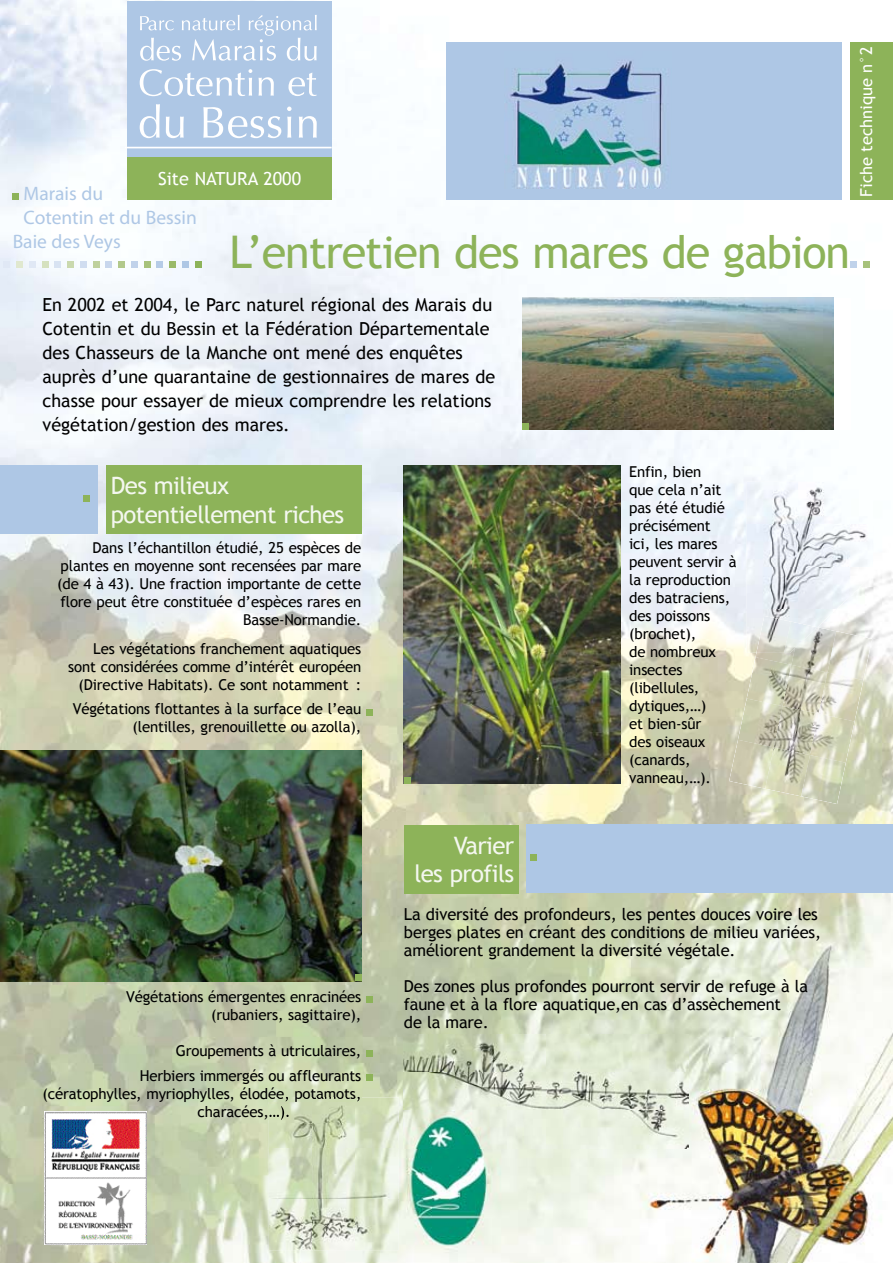
<style>
.page{position:relative;width:893px;height:1263px;background:#fff}
.page>*{position:absolute;margin:0;border:0;box-sizing:border-box;transform-origin:0 0}
.t1{font:45px "Trebuchet MS";letter-spacing:-.025em;color:#8db359}
.t2{font:24px/28.8px "Trebuchet MS";letter-spacing:-.025em;color:#f4f7ef}
.t3{font:19.5px "Myriad Pro";color:#aec7e5}
.t4{font:18px/24px "Trebuchet MS";color:#000}
.t5{font:18px "Trebuchet MS";color:#fff}
.t6{font:16.5px/18px "Trebuchet MS";letter-spacing:-.01em;color:#000}
.t7{font:16.5px "Trebuchet MS";color:#fff}
.t8{font:15px/18px "Trebuchet MS";letter-spacing:-.01em;color:#000;text-align:right}
</style>
<div class="page">
<img style="left:0;top:0;width:893px;height:1263px">
<div style="left:850px;top:43px;width:43px;height:157px;background:#8db359"></div>
<div style="left:446px;top:43px;width:396px;height:157px;background:#aec7e5"></div>
<img style="left:510px;top:61px;width:153px;height:127px">
<div style="left:128px;top:1px;width:204px;height:169px;background:#aec7e5"></div>
<div style="left:128px;top:157px;width:204px;height:43px;background:#8db359"></div>
<div style="left:522px;top:298px;width:328px;height:131px;background:#fff"></div>
<img style="left:522px;top:298px;width:311px;height:131px">
<img style="left:269px;top:1097px;width:130px;height:153px">
<img style="left:269px;top:1097px;width:92px;height:5px">
<img style="left:269px;top:1105px;width:21px;height:15px">
<svg style="left:13px;top:193px;width:6px;height:6px"></svg>
<img style="left:0;top:750px;width:361px;height:231px">
<img style="left:404px;top:1034px;width:285px;height:114px">
<div style="left:106px;top:466px;width:255px;height:68px;background:#8db359"></div>
<div style="left:0;top:466px;width:98px;height:68px;background:#aec7e5"></div>
<div style="left:83px;top:495px;width:6px;height:7px;background:#8db359"></div>
<div style="left:404px;top:825px;width:115px;height:68px;background:#8db359"></div>
<div style="left:526px;top:825px;width:367px;height:68px;background:#aec7e5"></div>
<div style="left:531px;top:854px;width:6px;height:7px;background:#8db359"></div>
<img style="left:747px;top:482px;width:126px;height:171px">
<img style="left:45px;top:1112px;width:101px;height:133px">
<img style="left:404px;top:466px;width:216px;height:317px">
<img style="left:755px;top:627px;width:36px;height:30px">
<img style="left:791px;top:627px;width:45px;height:38px">
<img style="left:827px;top:631px;width:45px;height:49px">
<img style="left:747px;top:657px;width:44px;height:41px">
<img style="left:783px;top:665px;width:44px;height:41px">
<img style="left:819px;top:672px;width:44px;height:49px">
<img style="left:738px;top:698px;width:45px;height:42px">
<img style="left:774px;top:706px;width:45px;height:41px">
<img style="left:810px;top:714px;width:45px;height:49px">
<img style="left:729px;top:740px;width:45px;height:49px">
<img style="left:765px;top:747px;width:45px;height:49px">
<img style="left:801px;top:755px;width:45px;height:49px">
<img style="left:756px;top:616px;width:35px;height:37px">
<img style="left:783px;top:621px;width:34px;height:32px">
<div style="left:366px;top:709px;width:7px;height:6px;background:#8db359"></div>
<div style="left:366px;top:996px;width:7px;height:6px;background:#8db359"></div>
<svg style="left:367px;top:1050px;width:6px;height:6px"></svg>
<div style="left:366px;top:1074px;width:6px;height:7px;background:#8db359"></div>
<div style="left:16px;top:261px;width:7px;height:7px;background:#e0e8cf"></div>
<div style="left:29px;top:261px;width:7px;height:7px;background:#e0e8f5"></div>
<div style="left:42px;top:261px;width:6px;height:7px;background:#d5e1bf"></div>
<div style="left:55px;top:261px;width:6px;height:7px;background:#d8e3f2"></div>
<div style="left:67px;top:261px;width:7px;height:7px;background:#cad9ae"></div>
<div style="left:80px;top:261px;width:7px;height:7px;background:#d0ddf0"></div>
<div style="left:93px;top:261px;width:6px;height:7px;background:#bfd19d"></div>
<div style="left:106px;top:261px;width:6px;height:7px;background:#c8d7ed"></div>
<div style="left:118px;top:261px;width:7px;height:7px;background:#b2c98c"></div>
<div style="left:131px;top:261px;width:7px;height:7px;background:#c0d2ea"></div>
<div style="left:144px;top:261px;width:6px;height:7px;background:#a7c27b"></div>
<div style="left:157px;top:261px;width:6px;height:7px;background:#b6cce7"></div>
<div style="left:170px;top:261px;width:6px;height:7px;background:#9aba69"></div>
<div style="left:182px;top:261px;width:7px;height:7px;background:#aec7e5"></div>
<div style="left:195px;top:261px;width:6px;height:7px;background:#8db359"></div>
<div style="left:850px;top:261px;width:7px;height:7px;background:#c0d2ea"></div>
<div style="left:863px;top:261px;width:7px;height:7px;background:#a7c27b"></div>
<svg style="left:355px;top:975px;width:6px;height:6px"></svg>
<svg style="left:523px;top:423px;width:6px;height:6px"></svg>
<svg style="left:404px;top:777px;width:6px;height:6px"></svg>
<div style="left:3px;top:261px;width:7px;height:7px;background:#e0e8f5"></div>
<hr style="left:125px;top:147px;width:207px;height:1px;background:#fff">
<svg style="left:140px;top:15px;width:177px;height:46px"></svg>
<svg style="left:140px;top:69px;width:112px;height:27px"></svg>
<svg style="left:259px;top:77px;width:15px;height:19px"></svg>
<svg style="left:288px;top:73px;width:29px;height:23px"></svg>
<svg style="left:140px;top:104px;width:20px;height:34px"></svg>
<svg style="left:166px;top:117px;width:18px;height:21px"></svg>
<svg style="left:203px;top:107px;width:78px;height:31px"></svg>
<svg style="left:287px;top:107px;width:5px;height:4px"></svg>
<svg style="left:287px;top:117px;width:4px;height:21px"></svg>
<svg style="left:299px;top:116px;width:18px;height:22px"></svg>
<p class="t5" style="left:158px;top:168px;width:144px">Site NATURA 2000</p>
<h3 class="t3" style="left:24px;top:182px;width:81px">Marais du</h3>
<h3 class="t3" style="left:24px;top:206px;width:175px">Cotentin et du Bessin</h3>
<h3 class="t3" style="left:13px;top:230px;width:109px">Baie des Veys</h3>
<h1 class="t1" style="left:229px;top:226px;width:622px">L’entretien des mares de gabion</h1>
<p class="t4" style="left:43px;top:293px;width:454px">En 2002 et 2004, le Parc naturel régional des Marais du Cotentin et du Bessin et la Fédération Départementale des Chasseurs de la Manche ont mené des enquêtes auprès d’une quarantaine de gestionnaires de mares de chasse pour essayer de mieux comprendre les relations végétation/gestion des mares.</p>
<h2 class="t2" style="left:111px;top:471px;width:235px">Des milieux potentiellement riches</h2>
<p class="t8" style="left:57px;top:539px;width:306px">Dans l’échantillon étudié, 25 espèces de plantes en moyenne sont recensées par mare (de 4 à 43). Une fraction importante de cette flore peut être constituée d’espèces rares en Basse-Normandie.</p>
<p class="t8" style="left:68px;top:640px;width:295px">Les végétations franchement aquatiques sont considérées comme d’intérêt européen (Directive Habitats). Ce sont notamment :</p>
<p class="t8" style="left:73px;top:700px;width:290px">Végétations flottantes à la surface de l’eau (lentilles, grenouillette ou azolla),</p>
<p class="t8" style="left:629px;top:463px;width:109px;text-align:left">Enfin, bien<br>que cela n’ait pas été étudié précisément<br>ici, les mares peuvent servir à la reproduction des batraciens, des poissons (brochet),<br>de nombreux insectes (libellules, dytiques,…)<br>et bien-sûr<br>des oiseaux (canards, vanneau,…).</p>
<p class="t7" style="left:857px;top:197px;width:152px;rotate:-90deg">Fiche technique n°2</p>
<p class="t8" style="left:126px;top:988px;width:237px">Végétations émergentes enracinées (rubaniers, sagittaire),</p>
<p class="t8" style="left:140px;top:1039px;width:223px;line-height:24.5px">Groupements à utriculaires,<br>Herbiers immergés ou affleurants</p>
<p class="t8" style="left:198px;top:1085px;width:165px;text-align:left;text-indent:-155px">(cératophylles, myriophylles, élodée, potamots, characées,…).</p>
<h2 class="t2" style="left:414px;top:831px;width:101px;text-align:right">Varier<br>les profils</h2>
<p class="t6" style="left:404px;top:905px;width:419px">La diversité des profondeurs, les pentes douces voire les berges plates en créant des conditions de milieu variées, améliorent grandement la diversité végétale.</p>
<p class="t6" style="left:404px;top:977px;width:406px">Des zones plus profondes pourront servir de refuge à la faune et à la flore aquatique,en cas d’assèchement<br>de la mare.</p>
</div>
